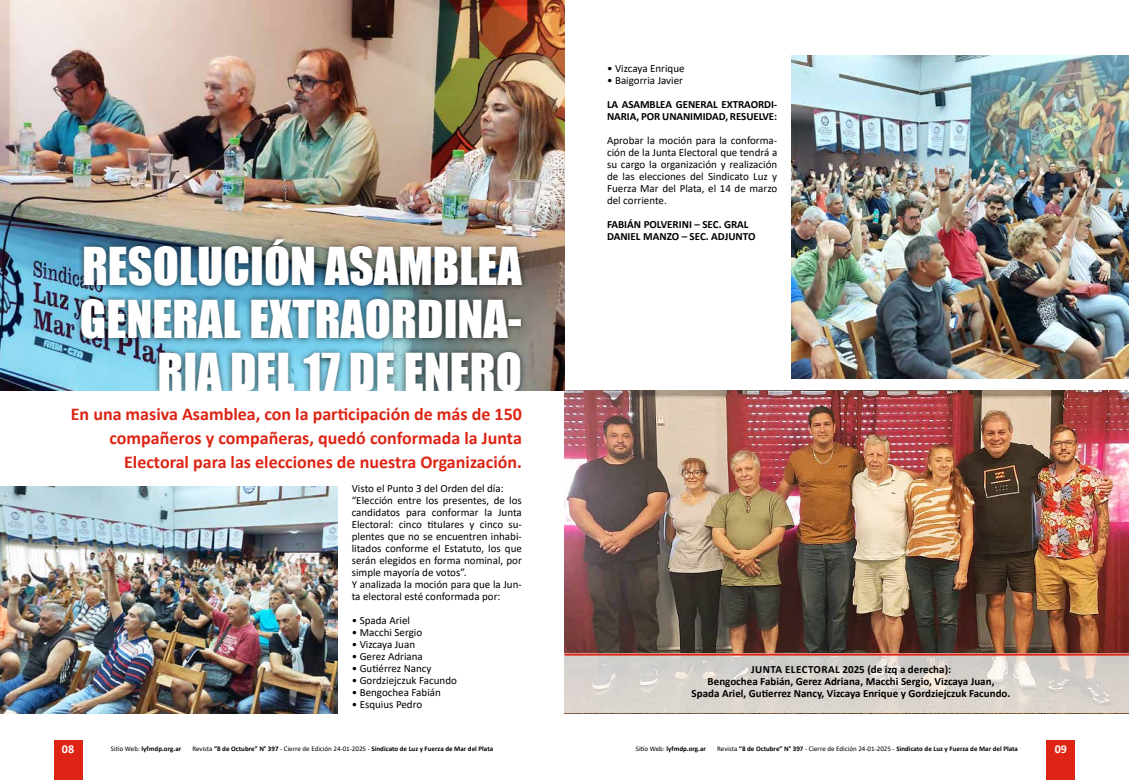
<style>
.page{position:relative;width:1129px;height:780px;background:#fff}
.page>*{position:absolute;margin:0;border:0;box-sizing:border-box;transform-origin:0 0}
.t1{font:48px/53px "Impact";color:#fff;text-align:right}
.t2{font:700 18px/24px "Calibri";color:#de2414;text-align:right}
.t3{font:700 12px "Calibri";color:#fff}
.t4{font:11px/12px "Calibri";color:#000;text-align:justify}
.t5{font:700 11px/12px "Calibri";color:#000}
.t6{font:700 7px "Calibri";color:#000}
.s1{font-weight:400}
</style>
<div class="page">
<img style="left:564px;top:390px;width:564px;height:263px">
<div style="left:54px;top:740px;width:28px;height:40px;background:#de2414"></div>
<img style="left:0;top:0;width:564px;height:390px">
<div style="left:75px;top:233px;width:453px;height:165px;background:#000;opacity:.75"></div>
<div style="left:0;top:390px;width:562px;height:12px;background:#fff"></div>
<div style="left:1046px;top:740px;width:28px;height:40px;background:#de2414"></div>
<img style="left:0;top:486px;width:337px;height:227px">
<img style="left:791px;top:56px;width:337px;height:322px">
<svg style="left:564px;top:655px;width:564px;height:58px;background:#d9d2cc"></svg>
<hr style="left:564px;top:653px;width:564px;height:2px;background:#de2414">
<h1 class="t1" style="left:80px;top:238px;width:443px">RESOLUCIÓN ASAMBLEA<br>GENERAL EXTRAORDINA-<br>RIA DEL 17 DE ENERO</h1>
<h2 class="t2" style="left:71px;top:402px;width:452px">En una masiva Asamblea, con la participación de más de 150 compañeros y compañeras, quedó conformada la Junta<br>Electoral para las elecciones de nuestra Organización.</h2>
<p class="t4" style="left:351px;top:482px;width:172px;text-align:left">Visto el Punto 3 del Orden del día: “Elección entre los presentes, de los candidatos para conformar la Junta Electoral: cinco titulares y cinco su&shy;plentes que no se encuentren inhabi&shy;litados conforme el Estatuto, los que serán elegidos en forma nominal, por simple mayoría de votos”.<br>Y analizada la moción para que la Jun&shy;ta electoral esté conformada por:</p>
<p class="t4" style="left:351px;top:614px;width:60px">• Spada Ariel</p>
<p class="t4" style="left:351px;top:626px;width:72px">• Macchi Sergio</p>
<p class="t4" style="left:351px;top:638px;width:65px">• Vizcaya Juan</p>
<p class="t4" style="left:351px;top:650px;width:73px">• Gerez Adriana</p>
<p class="t4" style="left:351px;top:662px;width:81px">• Gutiérrez Nancy</p>
<p class="t4" style="left:351px;top:674px;width:107px">• Gordziejczuk Facundo</p>
<p class="t4" style="left:351px;top:686px;width:91px">• Bengochea Fabián</p>
<p class="t4" style="left:351px;top:698px;width:72px">• Esquius Pedro</p>
<p class="t4" style="left:607px;top:62px;width:79px">• Vizcaya Enrique</p>
<p class="t4" style="left:607px;top:74px;width:77px">• Baigorria Javier</p>
<p class="t5" style="left:607px;top:98px;width:172px">LA ASAMBLEA GENERAL EXTRAORDI-<br>NARIA, POR UNANIMIDAD, RESUELVE:</p>
<p class="t4" style="left:607px;top:134px;width:172px">Aprobar la moción para la conforma&shy;ción de la Junta Electoral que tendrá a su cargo la organización y realización de las elecciones del Sindicato Luz y Fuerza Mar del Plata, el 14 de marzo del corriente.</p>
<p class="t5" style="left:607px;top:218px;width:150px">FABIÁN POLVERINI – SEC. GRAL<br>DANIEL MANZO – SEC. ADJUNTO</p>
<p class="t5" style="left:691px;top:663px;width:320px;text-align:center">JUNTA ELECTORAL 2025 (de izq a derecha):<br>Bengochea Fabián, Gerez Adriana, Macchi Sergio, Vizcaya Juan,<br>Spada Ariel, Gutierrez Nancy, Vizcaya Enrique y Gordziejczuk Facundo.</p>
<p class="t3" style="left:62px;top:740px;width:14px">08</p>
<p class="t6" style="left:111px;top:743px;width:72px"><span class="s1">Sitio Web:</span> lyfmdp.org.ar</p>
<p class="t6" style="left:192px;top:743px;width:302px"><span class="s1">Revista</span> “8 de Octubre” N° 397 <span class="s1">- Cierre de Edición 24-01-2025 -</span> Sindicato de Luz y Fuerza de Mar del Plata</p>
<p class="t6" style="left:635px;top:743px;width:72px"><span class="s1">Sitio Web:</span> lyfmdp.org.ar</p>
<p class="t6" style="left:717px;top:743px;width:302px"><span class="s1">Revista</span> “8 de Octubre” N° 397 <span class="s1">- Cierre de Edición 24-01-2025 -</span> Sindicato de Luz y Fuerza de Mar del Plata</p>
<p class="t3" style="left:1054px;top:740px;width:14px">09</p>
</div>
